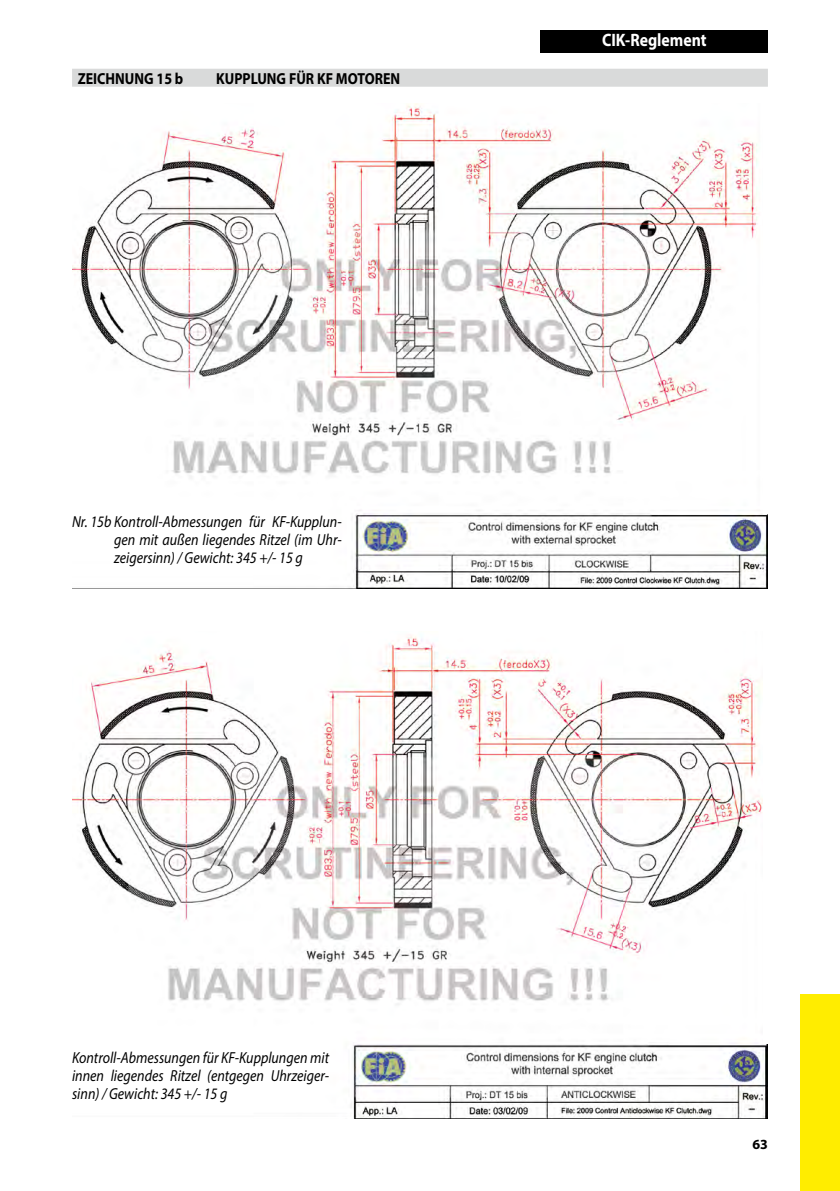
<style>
.page{position:relative;width:840px;height:1191px;background:#fff}
.page>*{position:absolute;margin:0;border:0;box-sizing:border-box;transform-origin:0 0}
.t1{font:700 18px "Myriad Pro";color:#fff;scale:.88 1}
.t2{font:italic 16px/18px "Myriad Pro";color:#000;text-align:justify;scale:.88 1}
.t3{font:700 16px "Myriad Pro";color:#000;scale:.88 1}
.t4{font:700 14px "Myriad Pro";color:#000}
</style>
<div class="page">
<div style="left:799px;top:993px;width:40px;height:198px;background:#ffed00"></div>
<div style="left:72px;top:69px;width:695px;height:18px;background:#d9dada"></div>
<img style="left:72px;top:103px;width:695px;height:485px">
<img style="left:72px;top:635px;width:695px;height:484px">
<div style="left:763px;top:101px;width:25px;height:412px;background:#fff"></div>
<div style="left:763px;top:631px;width:25px;height:413px;background:#fff"></div>
<div style="left:540px;top:30px;width:227px;height:22px;background:#000"></div>
<p class="t3" style="left:78px;top:68px;width:121px">ZEICHNUNG 15 b</p>
<p class="t3" style="left:216px;top:68px;width:210px">KUPPLUNG FÜR KF MOTOREN</p>
<p class="t2" style="left:114px;top:512px;width:260px;text-indent:-42px">Nr. 15b Kontroll-Abmessungen für KF-Kupplun&shy;gen mit außen liegendes Ritzel (im Uhr&shy;zeigersinn) / Gewicht: 345 +/- 15 g</p>
<p class="t2" style="left:72px;top:1048px;width:293px">Kontroll-Abmessungen für KF-Kupplungen mit innen liegendes Ritzel (entgegen Uhrzeiger&shy;sinn) / Gewicht: 345 +/- 15 g</p>
<p class="t1" style="left:601px;top:28px;width:120px">CIK-Reglement</p>
<p class="t4" style="left:752px;top:1135px;width:17px">63</p>
</div>
